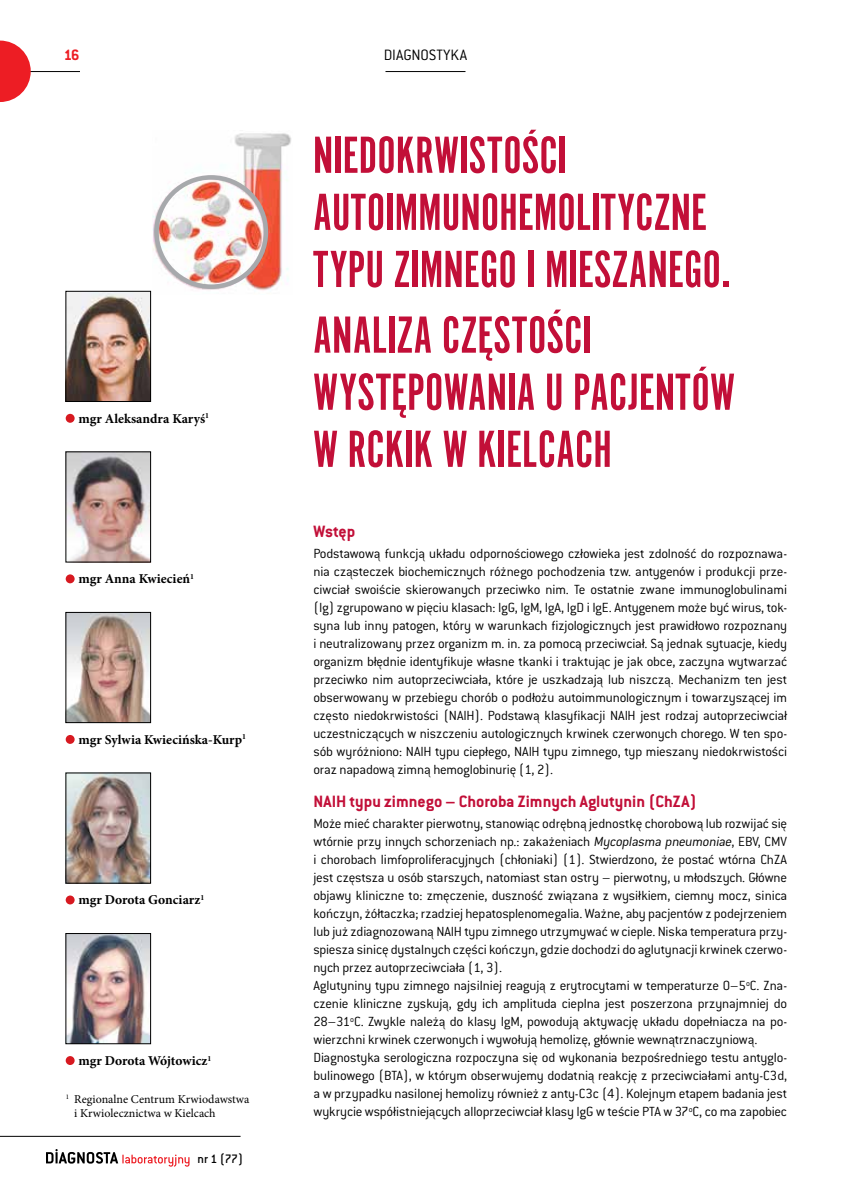
<style>
.page{position:relative;width:851px;height:1191px;background:#fff}
.page>*{position:absolute;margin:0;border:0;box-sizing:border-box;transform-origin:0 0}
.t1{font:54.15px/57.2px "Alternate Got No 1 DOT";color:#c20f38}
.t2{font:700 18px "Conduit ITC Pro";color:#c20f38}
.t3{font:300 16.5px "Conduit ITC Pro";color:#000}
.t4{font:700 16.5px "Conduit ITC Pro";color:#ed1d24}
.t5{font:300 14.55px/18px "Conduit ITC Pro";letter-spacing:-.015em;color:#000;text-align:justify}
.t6{font:700 13.5px "Minion Pro";color:#000}
.t7{font:500 13.5px "Conduit ITC Pro";color:#000}
.t8{font:12px/14.4px "Minion Pro";color:#000}
.s1{font-style:italic}
</style>
<div class="page">
<hr style="left:0;top:71px;width:80px;height:1px;background:#000">
<hr style="left:385px;top:71px;width:80px;height:1px;background:#000">
<svg style="left:46px;top:1149px;width:143px;height:17px"></svg>
<svg style="left:0;top:41px;width:31px;height:61px"></svg>
<hr style="left:0;top:1136px;width:240px;height:1px;background:#000">
<img style="left:152px;top:133px;width:139px;height:158px">
<div style="left:66px;top:414px;width:9px;height:9px;background:#d71920;border-radius:50%"></div>
<img style="left:68px;top:293px;width:81px;height:107px">
<div style="left:66px;top:291px;width:85px;height:111px;border:1px solid #000"></div>
<div style="left:66px;top:574px;width:9px;height:9px;background:#d71920;border-radius:50%"></div>
<img style="left:68px;top:454px;width:81px;height:106px">
<div style="left:66px;top:735px;width:9px;height:9px;background:#d71920;border-radius:50%"></div>
<img style="left:68px;top:614px;width:81px;height:107px">
<div style="left:66px;top:612px;width:85px;height:111px;border:1px solid #000"></div>
<div style="left:66px;top:895px;width:9px;height:9px;background:#d71920;border-radius:50%"></div>
<img style="left:68px;top:774px;width:81px;height:107px">
<div style="left:66px;top:1056px;width:9px;height:9px;background:#d71920;border-radius:50%"></div>
<img style="left:68px;top:935px;width:81px;height:107px">
<div style="left:66px;top:933px;width:85px;height:111px;border:1px solid #000"></div>
<div style="left:154px;top:175px;width:114px;height:114px;border:4px solid #a7a9ac;border-radius:50%"></div>
<p class="t4" style="left:64px;top:45px;width:17px">16</p>
<p class="t3" style="left:383px;top:45px;width:85px">DIAGNOSTYKA</p>
<p class="t6" style="left:78px;top:410px;width:132px">mgr Aleksandra Karyś<sup>1</sup></p>
<p class="t6" style="left:78px;top:571px;width:117px">mgr Anna Kwiecień<sup>1</sup></p>
<p class="t6" style="left:78px;top:731px;width:169px">mgr Sylwia Kwiecińska-Kurp<sup>1</sup></p>
<p class="t6" style="left:78px;top:892px;width:127px">mgr Dorota Gonciarz<sup>1</sup></p>
<p class="t6" style="left:78px;top:1052px;width:134px">mgr Dorota Wójtowicz<sup>1</sup></p>
<p class="t8" style="left:74px;top:1091px;width:177px;text-indent:-9px"><sup>1</sup> Regionalne Centrum Krwiodawstwa i Krwiolecznictwa w Kielcach</p>
<p class="t7" style="left:197px;top:1151px;width:47px">nr 1 (77)</p>
<h1 class="t1" style="left:313px;top:128px;width:419px">NIEDOKRWISTOŚCI<br>AUTOIMMUNOHEMOLITYCZNE<br>TYPU ZIMNEGO I MIESZANEGO.</h1>
<h1 class="t1" style="left:313px;top:308px;width:423px">ANALIZA CZĘSTOŚCI<br>WYSTĘPOWANIA U PACJENTÓW<br>W RCKIK W KIELCACH</h1>
<p class="t2" style="left:313px;top:521px;width:43px">Wstęp</p>
<p class="t5" style="left:313px;top:545px;width:475px">Podstawową funkcją układu odpornościowego człowieka jest zdolność do rozpoznawa&shy;nia cząsteczek biochemicznych różnego pochodzenia tzw. antygenów i produkcji prze&shy;ciwciał swoiście skierowanych przeciwko nim. Te ostatnie zwane immunoglobulinami (Ig) zgrupowano w pięciu klasach: IgG, IgM, IgA, IgD i IgE. Antygenem może być wirus, tok&shy;syna lub inny patogen, który w warunkach fizjologicznych jest prawidłowo rozpoznany i neutralizowany przez organizm m. in. za pomocą przeciwciał. Są jednak sytuacje, kiedy organizm błędnie identyfikuje własne tkanki i traktując je jak obce, zaczyna wytwarzać przeciwko nim autoprzeciwciała, które je uszkadzają lub niszczą. Mechanizm ten jest obserwowany w przebiegu chorób o podłożu autoimmunologicznym i towarzyszącej im często niedokrwistości (NAIH). Podstawą klasyfikacji NAIH jest rodzaj autoprzeciwciał uczestniczących w niszczeniu autologicznych krwinek czerwonych chorego. W ten spo&shy;sób wyróżniono: NAIH typu ciepłego, NAIH typu zimnego, typ mieszany niedokrwistości oraz napadową zimną hemoglobinurię (1, 2).</p>
<p class="t2" style="left:313px;top:791px;width:385px">NAIH typu zimnego – Choroba Zimnych Aglutynin (ChZA)</p>
<p class="t5" style="left:313px;top:815px;width:475px;text-align:left">Może mieć charakter pierwotny, stanowiąc odrębną jednostkę chorobową lub rozwijać się wtórnie przy innych schorzeniach np.: zakażeniach <span class="s1">Mycoplasma pneumoniae</span>, EBV, CMV i chorobach limfoproliferacyjnych (chłoniaki) (1). Stwierdzono, że postać wtórna ChZA jest częstsza u osób starszych, natomiast stan ostry – pierwotny, u młodszych. Główne objawy kliniczne to: zmęczenie, duszność związana z wysiłkiem, ciemny mocz, sinica kończyn, żółtaczka; rzadziej hepatosplenomegalia. Ważne, aby pacjentów z podejrzeniem lub już zdiagnozowaną NAIH typu zimnego utrzymywać w cieple. Niska temperatura przy&shy;spiesza sinicę dystalnych części kończyn, gdzie dochodzi do aglutynacji krwinek czerwo&shy;nych przez autoprzeciwciała (1, 3).<br>Aglutyniny typu zimnego najsilniej reagują z erytrocytami w temperaturze 0–5<sup>o</sup>C. Zna&shy;czenie kliniczne zyskują, gdy ich amplituda cieplna jest poszerzona przynajmniej do 28–31<sup>o</sup>C. Zwykle należą do klasy IgM, powodują aktywację układu dopełniacza na po&shy;wierzchni krwinek czerwonych i wywołują hemolizę, głównie wewnątrznaczyniową.<br>Diagnostyka serologiczna rozpoczyna się od wykonania bezpośredniego testu antyglo&shy;bulinowego (BTA), w którym obserwujemy dodatnią reakcję z przeciwciałami anty-C3d, a w przypadku nasilonej hemolizy również z anty-C3c (4). Kolejnym etapem badania jest wykrycie współistniejących alloprzeciwciał klasy IgG w teście PTA w 37<sup>o</sup>C, co ma zapobiec</p>
</div>
